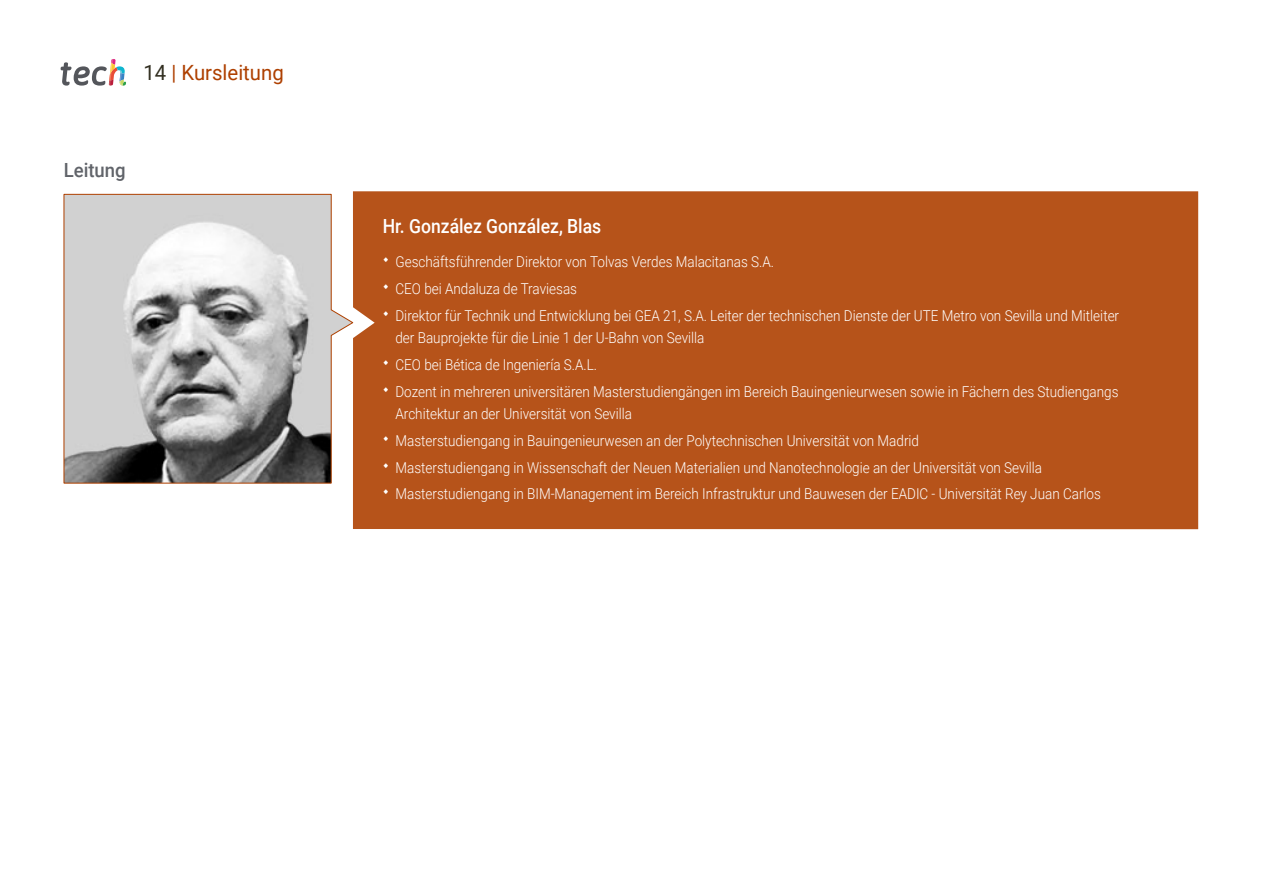
<style>
.page{position:relative;width:1263px;height:893px;background:#fff}
.page>*{position:absolute;margin:0;border:0;box-sizing:border-box;transform-origin:0 0}
.t1{font:21px "Roboto";color:#ae4000}
.t2{font:500 19.5px "Roboto";color:#fff;scale:.9 1}
.t3{font:500 19.5px "Roboto";color:#61646a;scale:.95 1}
.t4{font:300 15px/26.7px "Roboto";color:#fff;scale:.9 1}
.s1{color:#312e20}
</style>
<div class="page">
<svg style="left:61px;top:59px;width:65px;height:27px"></svg>
<div style="left:353px;top:191px;width:845px;height:338px;background:#b6531a"></div>
<svg style="left:64px;top:194px;width:289px;height:289px"></svg>
<svg style="left:384px;top:257px;width:4px;height:5px"></svg>
<svg style="left:384px;top:284px;width:4px;height:5px"></svg>
<svg style="left:384px;top:311px;width:4px;height:5px"></svg>
<svg style="left:384px;top:360px;width:4px;height:5px"></svg>
<svg style="left:384px;top:387px;width:4px;height:5px"></svg>
<svg style="left:384px;top:436px;width:4px;height:5px"></svg>
<svg style="left:384px;top:463px;width:4px;height:5px"></svg>
<svg style="left:384px;top:490px;width:4px;height:5px"></svg>
<h1 class="t1" style="left:144px;top:57px;width:142px"><span class="s1">14</span> | Kursleitung</h1>
<h2 class="t3" style="left:64px;top:157px;width:67px">Leitung</h2>
<h2 class="t2" style="left:383px;top:213px;width:244px">Hr. González González, Blas</h2>
<p class="t4" style="left:395px;top:248px;width:806px">Geschäftsführender Direktor von Tolvas Verdes Malacitanas S.A.<br>CEO bei Andaluza de Traviesas<br>Direktor für Technik und Entwicklung bei GEA 21, S.A. Leiter der technischen Dienste der UTE Metro von Sevilla und Mitleiter</p>
<p class="t4" style="left:395px;top:324px;width:805px">der Bauprojekte für die Linie 1 der U-Bahn von Sevilla<br>CEO bei Bética de Ingeniería S.A.L.<br>Dozent in mehreren universitären Masterstudiengängen im Bereich Bauingenieurwesen sowie in Fächern des Studiengangs</p>
<p class="t4" style="left:395px;top:400px;width:785px">Architektur an der Universität von Sevilla<br>Masterstudiengang in Bauingenieurwesen an der Polytechnischen Universität von Madrid<br>Masterstudiengang in Wissenschaft der Neuen Materialien und Nanotechnologie an der Universität von Sevilla Masterstudiengang in BIM-Management im Bereich Infrastruktur und Bauwesen der EADIC - Universität Rey Juan Carlos</p>
</div>
